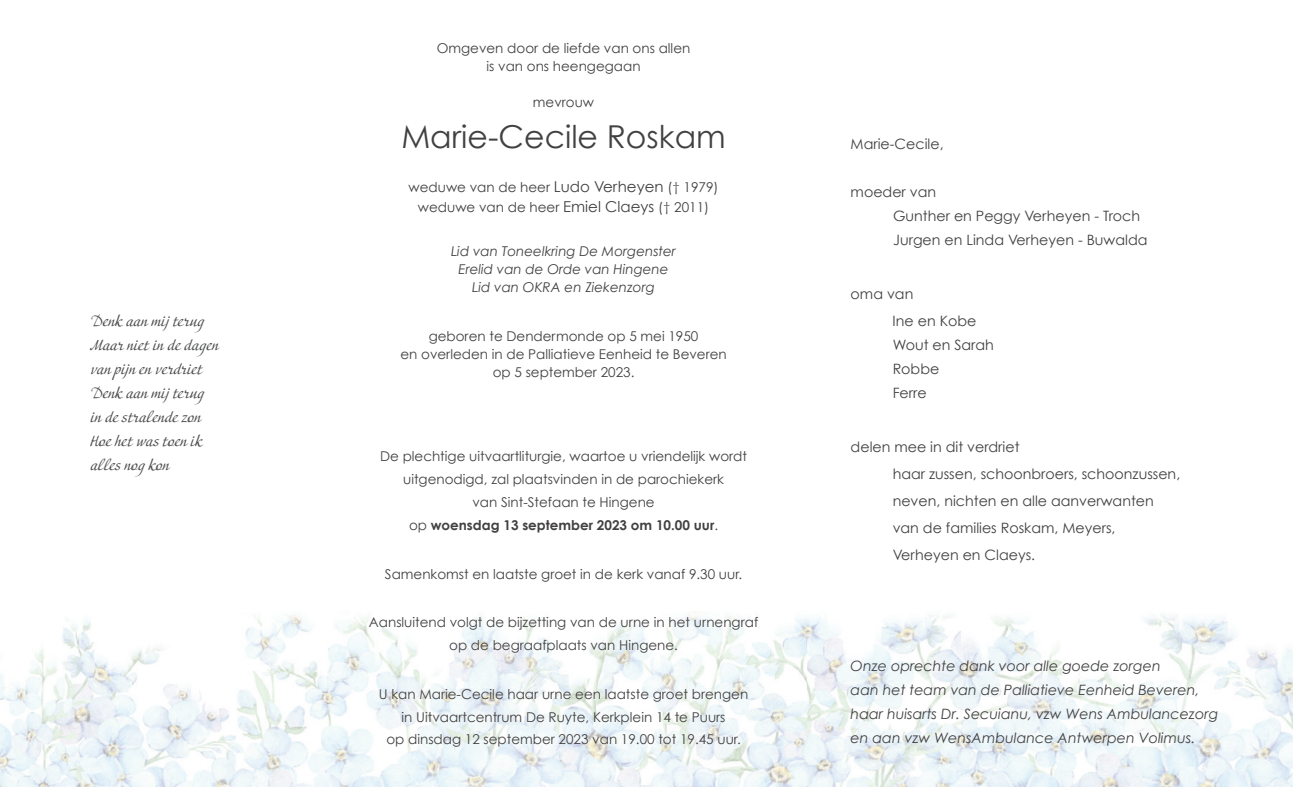
<style>
.page{position:relative;width:1293px;height:787px;background:#fff}
.page>*{position:absolute;margin:0;border:0;box-sizing:border-box;transform-origin:0 0}
.t1{font:31.5px "Century Gothic";color:#424041}
.t2{font:15px/24px "Adventure";color:#4b4c4d}
.t3{font:14.25px/27px "Century Gothic";color:#424041}
.t4{font:italic 14.25px/24px "Century Gothic";color:#424041}
.t5{font:13.5px/22.8px "Century Gothic";color:#424041;text-align:center}
.t6{font:italic 13.5px/18px "Century Gothic";color:#424041;text-align:center}
.s1{font-size:15px}
.s2{font-weight:700}
</style>
<div class="page">
<img style="left:0;top:614px;width:1293px;height:173px">
<p class="t2" style="left:90px;top:310px;width:130px">Denk aan mij terug<br>Maar niet in de dagen van pijn en verdriet<br>Denk aan mij terug in de stralende zon<br>Hoe het was toen ik alles nog kon</p>
<p class="t5" style="left:437px;top:39px;width:255px;line-height:18px">Omgeven door de liefde van ons allen is van ons heengegaan</p>
<p class="t5" style="left:533px;top:90px;width:63px">mevrouw</p>
<h1 class="t1" style="left:401px;top:118px;width:326px">Marie-Cecile Roskam</h1>
<p class="t5" style="left:408px;top:177px;width:311px;line-height:19.8px">weduwe van de heer <span class="s1">Ludo Verheyen</span> († 1979) weduwe van de heer <span class="s1">Emiel Claeys</span> († 2011)</p>
<p class="t6" style="left:451px;top:242px;width:226px">Lid van Toneelkring De Morgenster<br>Erelid van de Orde van Hingene<br>Lid van OKRA en Ziekenzorg</p>
<p class="t5" style="left:400px;top:326px;width:328px;line-height:18px">geboren te Dendermonde op 5 mei 1950<br>en overleden in de Palliatieve Eenheid te Beveren op 5 september 2023.</p>
<p class="t5" style="left:380px;top:445px;width:368px">De plechtige uitvaartliturgie, waartoe u vriendelijk wordt uitgenodigd, zal plaatsvinden in de parochiekerk<br>van Sint-Stefaan te Hingene<br>op <span class="s2">woensdag 13 september 2023 om 10.00 uur</span>.</p>
<p class="t5" style="left:385px;top:562px;width:359px">Samenkomst en laatste groet in de kerk vanaf 9.30 uur.</p>
<p class="t5" style="left:369px;top:610px;width:391px">Aansluitend volgt de bijzetting van de urne in het urnengraf op de begraafplaats van Hingene.</p>
<p class="t5" style="left:379px;top:682px;width:371px">U kan Marie-Cecile haar urne een laatste groet brengen in Uitvaartcentrum De Ruyte, Kerkplein 14 te Puurs<br>op dinsdag 12 september 2023 van 19.00 tot 19.45 uur.</p>
<p class="t3" style="left:850px;top:130px;width:94px">Marie-Cecile,</p>
<p class="t3" style="left:893px;top:179px;width:256px;line-height:24px;text-indent:-43px">moeder van<br>Gunther en Peggy Verheyen - Troch<br>Jurgen en Linda Verheyen - Buwalda</p>
<p class="t3" style="left:892px;top:280px;width:85px;text-indent:-42px">oma van<br>Ine en Kobe</p>
<p class="t3" style="left:892px;top:332px;width:103px;line-height:24px">Wout en Sarah<br>Robbe<br>Ferre</p>
<p class="t3" style="left:892px;top:433px;width:289px;text-indent:-42px">delen mee in dit verdriet<br>haar zussen, schoonbroers, schoonzussen, neven, nichten en alle aanverwanten van de families Roskam, Meyers,<br>Verheyen en Claeys.</p>
<p class="t4" style="left:850px;top:653px;width:369px">Onze oprechte dank voor alle goede zorgen<br>aan het team van de Palliatieve Eenheid Beveren, haar huisarts Dr. Secuianu, vzw Wens Ambulancezorg en aan vzw WensAmbulance Antwerpen Volimus.</p>
</div>
